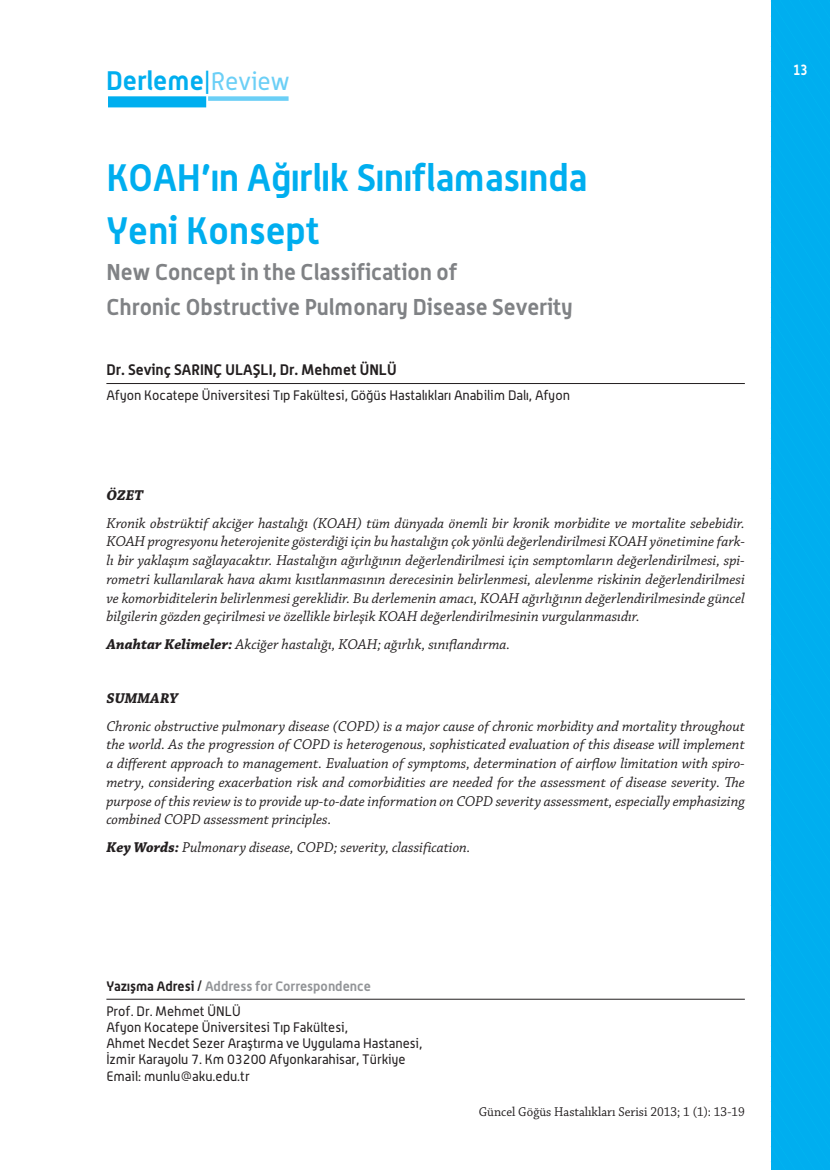
<style>
.page{position:relative;width:830px;height:1170px;background:#fff}
.page>*{position:absolute;margin:0;border:0;box-sizing:border-box;transform-origin:0 0}
.t1{font:700 37.5px/53.6px "Alwyn OT";color:#00aeef}
.t2{font:700 26.25px "Alwyn OT";color:#00aeef}
.t3{font:700 22.5px/35.5px "Alwyn OT";color:#808285}
.t4{font:italic 15px/18.8px "Chaparral Pro";color:#231f20;text-align:justify}
.t5{font:700 15px "Alwyn OT";color:#231f20}
.t6{font:italic 700 15px "Chaparral Pro";color:#231f20}
.t7{font:700 15px "Alwyn OT";color:#fff;scale:.85 1}
.t8{font:13.5px/16.2px "Alwyn OT";color:#231f20}
.t9{font:700 13.5px/24.8px "Alwyn OT";color:#939598}
.t10{font:13.5px "Chaparral Pro";color:#231f20;scale:.95 1}
.s1{font-weight:400;font-size:24.9px}
.s2{font-weight:400;font-size:24.9px;color:#6bcff6}
.s3{font-weight:700}
.s4{color:#231f20}
.s5{font-weight:400;color:#231f20}
</style>
<div class="page">
<div style="left:770px;top:0;width:59px;height:1169px;background:#00aeef"></div>
<hr style="left:106px;top:383px;width:638px;height:1px;background:#231f20">
<hr style="left:106px;top:998px;width:638px;height:1px;background:#231f20">
<div style="left:108px;top:96px;width:98px;height:11px;background:#00aeef"></div>
<div style="left:208px;top:96px;width:80px;height:5px;background:#6bcff6"></div>
<h2 class="t2" style="left:106px;top:64px;width:185px">Derleme<span class="s1">|</span><span class="s2">Review</span></h2>
<h1 class="t1" style="left:106px;top:150px;width:482px">KOAH’ın Ağırlık Sınıflamasında<br>Yeni Konsept</h1>
<h3 class="t3" style="left:106px;top:253px;width:467px">New Concept in the Classification of<br>Chronic Obstructive Pulmonary Disease Severity</h3>
<p class="t5" style="left:106px;top:360px;width:292px">Dr. Sevinç SARINÇ ULAŞLI, Dr. Mehmet ÜNLÜ</p>
<p class="t8" style="left:106px;top:387px;width:465px">Afyon Kocatepe Üniversitesi Tıp Fakültesi, Göğüs Hastalıkları Anabilim Dalı, Afyon</p>
<p class="t6" style="left:106px;top:487px;width:38px">ÖZET</p>
<p class="t4" style="left:106px;top:514px;width:639px">Kronik obstrüktif akciğer hastalığı (KOAH) tüm dünyada önemli bir kronik morbidite ve mortalite sebebidir.<br>KOAH progresyonu heterojenite gösterdiği için bu hastalığın çok yönlü değerlendirilmesi KOAH yönetimine fark&shy;lı bir yaklaşım sağlayacaktır. Hastalığın ağırlığının değerlendirilmesi için semptomların değerlendirilmesi, spi&shy;rometri kullanılarak hava akımı kısıtlanmasının derecesinin belirlenmesi, alevlenme riskinin değerlendirilmesi ve komorbiditelerin belirlenmesi gereklidir. Bu derlemenin amacı, KOAH ağırlığının değerlendirilmesinde güncel bilgilerin gözden geçirilmesi ve özellikle birleşik KOAH değerlendirilmesinin vurgulanmasıdır.</p>
<p class="t4" style="left:106px;top:635px;width:405px"><span class="s3">Anahtar Kelimeler:</span> Akciğer hastalığı, KOAH; ağırlık, sınıflandırma.</p>
<p class="t6" style="left:106px;top:689px;width:73px">SUMMARY</p>
<p class="t4" style="left:106px;top:717px;width:639px">Chronic obstructive pulmonary disease (COPD) is a major cause of chronic morbidity and mortality throughout the world. As the progression of COPD is heterogenous, sophisticated evaluation of this disease will implement a different approach to management. Evaluation of symptoms, determination of airflow limitation with spiro&shy;metry, considering exacerbation risk and comorbidities are needed for the assessment of disease severity. The purpose of this review is to provide up-to-date information on COPD severity assessment, especially emphasizing combined COPD assessment principles.</p>
<p class="t4" style="left:106px;top:838px;width:365px"><span class="s3">Key Words:</span> Pulmonary disease, COPD; severity, classification.</p>
<p class="t7" style="left:792px;top:61px;width:19px">13</p>
<p class="t9" style="left:106px;top:973px;width:266px"><span class="s4">Yazışma Adresi /</span> Address for Correspondence<br><span class="s5">Prof. Dr. Mehmet ÜNLÜ</span></p>
<p class="t8" style="left:106px;top:1018px;width:317px">Afyon Kocatepe Üniversitesi Tıp Fakültesi,<br>Ahmet Necdet Sezer Araştırma ve Uygulama Hastanesi, İzmir Karayolu 7. Km 03200 Afyonkarahisar, Türkiye Email: munlu@aku.edu.tr</p>
<p class="t10" style="left:478px;top:1104px;width:281px">Güncel Göğüs Hastalıkları Serisi 2013; 1 (1): 13-19</p>
</div>
